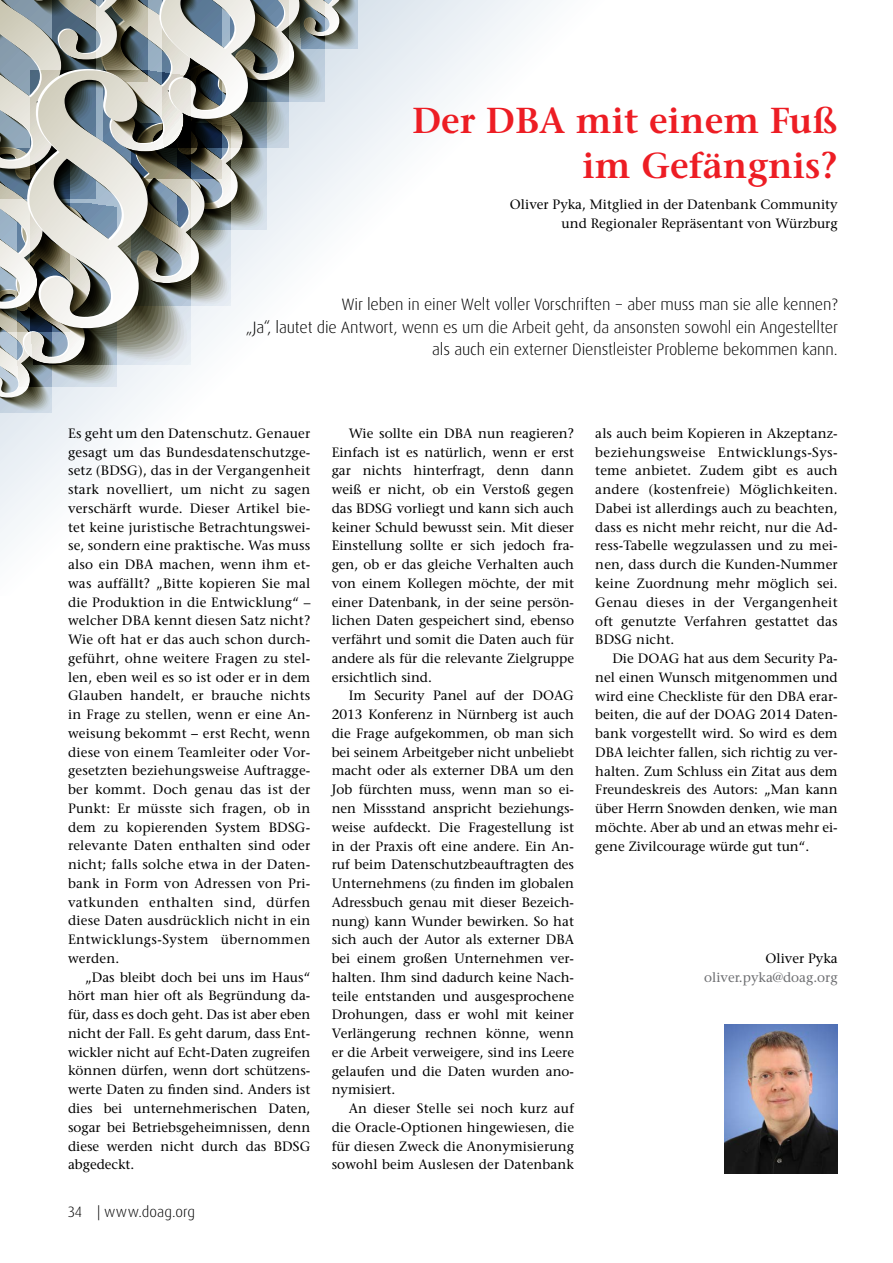
<style>
.page{position:relative;width:893px;height:1263px;background:#fff}
.page>*{position:absolute;margin:0;border:0;box-sizing:border-box;transform-origin:0 0}
.t1{font:600 36px/45px "Stone Serif Std";color:#ed1d24;text-align:right}
.t2{font:300 16.5px/22.5px "Dax Pro";letter-spacing:-.01em;color:#000;text-align:right}
.t3{font:300 15px "Dax Pro";letter-spacing:.01em;color:#000}
.t4{font:500 13.5px/18.8px "Stone Serif Std";color:#000;text-align:justify}
.t5{font:500 13.5px "Stone Serif Std";color:#6d6e71}
</style>
<div class="page">
<svg style="left:0;top:0;width:544px;height:544px"></svg>
<svg style="left:0;top:0;width:358px;height:413px"></svg>
<img style="left:724px;top:1025px;width:114px;height:149px">
<h1 class="t1" style="left:412px;top:98px;width:427px">Der DBA mit einem Fuß im Gefängnis?</h1>
<p class="t4" style="left:510px;top:195px;width:329px;text-align:right">Oliver Pyka, Mitglied in der Datenbank Community und Regionaler Repräsentant von Würzburg</p>
<p class="t2" style="left:246px;top:293px;width:594px">Wir leben in einer Welt voller Vorschriften − aber muss man sie alle kennen?<br>„Ja“, lautet die Antwort, wenn es um die Arbeit geht, da ansonsten sowohl ein Angestellter als auch ein externer Dienstleister Probleme bekommen kann.</p>
<p class="t4" style="left:68px;top:424px;width:244px">Es geht um den Datenschutz. Genauer gesagt um das Bundesdatenschutzge&shy;setz (BDSG), das in der Vergangenheit stark novelliert, um nicht zu sagen verschärft wurde. Dieser Artikel bie&shy;tet keine juristische Betrachtungswei&shy;se, sondern eine praktische. Was muss also ein DBA machen, wenn ihm et&shy;was auffällt? „Bitte kopieren Sie mal die Produktion in die Entwicklung“ – welcher DBA kennt diesen Satz nicht?<br>Wie oft hat er das auch schon durch&shy;geführt, ohne weitere Fragen zu stel&shy;len, eben weil es so ist oder er in dem Glauben handelt, er brauche nichts in Frage zu stellen, wenn er eine An&shy;weisung bekommt − erst Recht, wenn diese von einem Teamleiter oder Vor&shy;gesetzten beziehungsweise Auftragge&shy;ber kommt. Doch genau das ist der Punkt: Er müsste sich fragen, ob in dem zu kopierenden System BDSG&shy;relevante Daten enthalten sind oder nicht; falls solche etwa in der Daten&shy;bank in Form von Adressen von Pri&shy;vatkunden enthalten sind, dürfen diese Daten ausdrücklich nicht in ein Entwicklungs-System übernommen werden.</p>
<p class="t4" style="left:68px;top:968px;width:244px;text-indent:17px">„Das bleibt doch bei uns im Haus“ hört man hier oft als Begründung da&shy;für, dass es doch geht. Das ist aber eben nicht der Fall. Es geht darum, dass Ent&shy;wickler nicht auf Echt-Daten zugreifen können dürfen, wenn dort schützens&shy;werte Daten zu finden sind. Anders ist dies bei unternehmerischen Daten, sogar bei Betriebsgeheimnissen, denn diese werden nicht durch das BDSG abgedeckt.</p>
<p class="t3" style="left:68px;top:1202px;width:128px">34 | www.doag.org</p>
<p class="t4" style="left:332px;top:424px;width:244px;text-indent:17px">Wie sollte ein DBA nun reagieren?<br>Einfach ist es natürlich, wenn er erst gar nichts hinterfragt, denn dann weiß er nicht, ob ein Verstoß gegen das BDSG vorliegt und kann sich auch keiner Schuld bewusst sein. Mit dieser Einstellung sollte er sich jedoch fra&shy;gen, ob er das gleiche Verhalten auch von einem Kollegen möchte, der mit einer Datenbank, in der seine persön&shy;lichen Daten gespeichert sind, ebenso verfährt und somit die Daten auch für andere als für die relevante Zielgruppe ersichtlich sind.</p>
<p class="t4" style="left:332px;top:686px;width:244px;text-indent:17px">Im Security Panel auf der DOAG 2013 Konferenz in Nürnberg ist auch die Frage aufgekommen, ob man sich bei seinem Arbeitgeber nicht unbeliebt macht oder als externer DBA um den Job fürchten muss, wenn man so ei&shy;nen Missstand anspricht beziehungs&shy;weise aufdeckt. Die Fragestellung ist in der Praxis oft eine andere. Ein An&shy;ruf beim Datenschutzbeauftragten des Unternehmens (zu finden im globalen Adressbuch genau mit dieser Bezeich&shy;nung) kann Wunder bewirken. So hat sich auch der Autor als externer DBA bei einem großen Unternehmen ver&shy;halten. Ihm sind dadurch keine Nach&shy;teile entstanden und ausgesprochene Drohungen, dass er wohl mit keiner Verlängerung rechnen könne, wenn er die Arbeit verweigere, sind ins Leere gelaufen und die Daten wurden ano&shy;nymisiert.</p>
<p class="t4" style="left:332px;top:1099px;width:244px;text-indent:17px">An dieser Stelle sei noch kurz auf die Oracle-Optionen hingewiesen, die für diesen Zweck die Anonymisierung sowohl beim Auslesen der Datenbank</p>
<p class="t4" style="left:595px;top:424px;width:244px">als auch beim Kopieren in Akzeptanz&shy;beziehungsweise Entwicklungs-Sys&shy;teme anbietet. Zudem gibt es auch andere (kostenfreie) Möglichkeiten.<br>Dabei ist allerdings auch zu beachten, dass es nicht mehr reicht, nur die Ad&shy;ress-Tabelle wegzulassen und zu mei&shy;nen, dass durch die Kunden-Nummer keine Zuordnung mehr möglich sei.<br>Genau dieses in der Vergangenheit oft genutzte Verfahren gestattet das BDSG nicht.</p>
<p class="t4" style="left:595px;top:649px;width:244px;text-indent:17px">Die DOAG hat aus dem Security Pa&shy;nel einen Wunsch mitgenommen und wird eine Checkliste für den DBA erar&shy;beiten, die auf der DOAG 2014 Daten&shy;bank vorgestellt wird. So wird es dem DBA leichter fallen, sich richtig zu ver&shy;halten. Zum Schluss ein Zitat aus dem Freundeskreis des Autors: „Man kann über Herrn Snowden denken, wie man möchte. Aber ab und an etwas mehr ei&shy;gene Zivilcourage würde gut tun“.</p>
<p class="t4" style="left:765px;top:949px;width:74px">Oliver Pyka</p>
<p class="t5" style="left:704px;top:969px;width:135px">oliver.pyka@doag.org</p>
</div>
